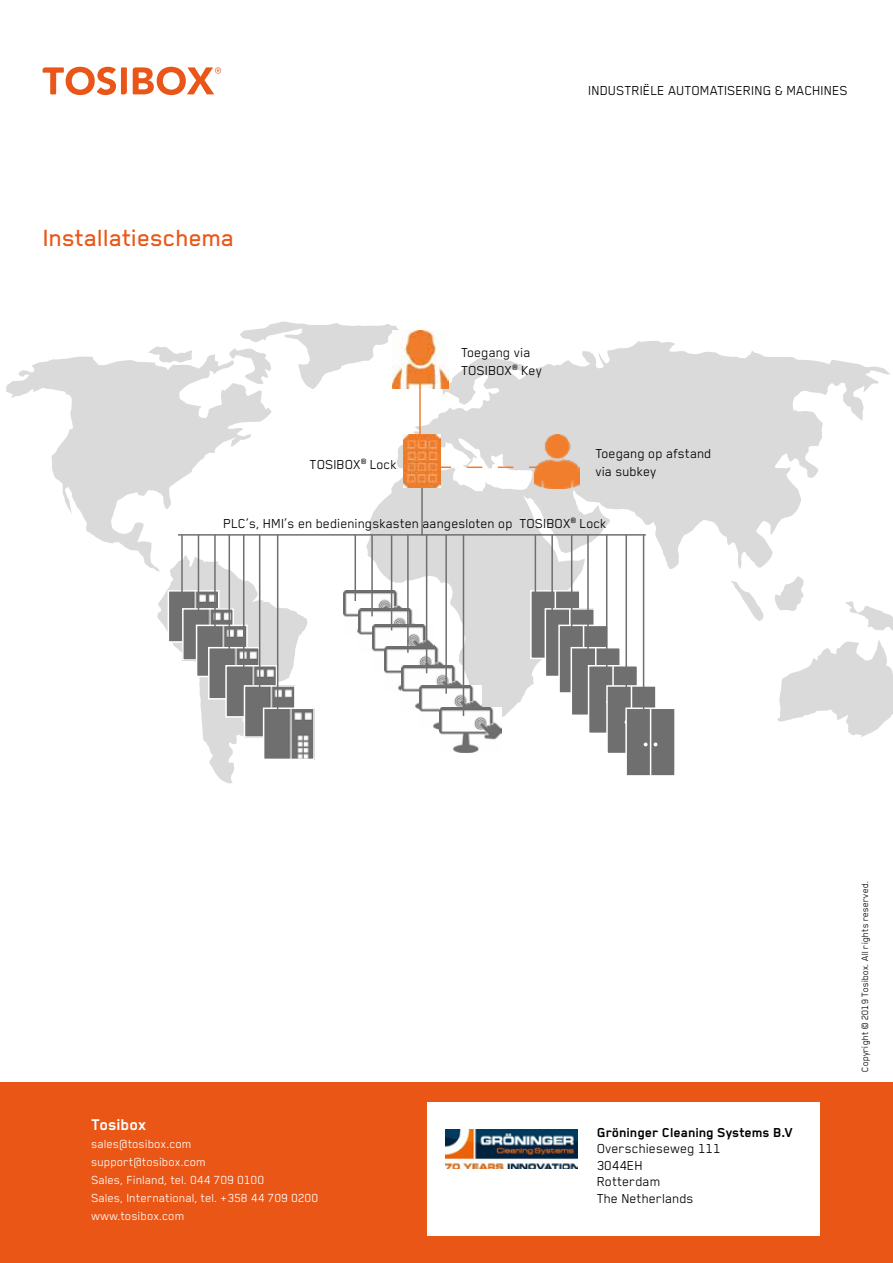
<style>
.page{position:relative;width:893px;height:1263px;background:#fff}
.page>*{position:absolute;margin:0;border:0;box-sizing:border-box;transform-origin:0 0}
.t1{font:500 27px "Blender";color:#ea5616}
.t2{font:700 18px "Blender";color:#fff}
.t3{font:15px/16.5px "Blender";color:#000}
.t4{font:700 15px "Blender";color:#000}
.t5{font:13.5px/18px "Blender";color:#fff}
.t6{font:10.5px "Blender";color:#000}
</style>
<div class="page">
<svg style="left:366px;top:341px;width:524px;height:376px;fill:#dadada"></svg>
<svg style="left:774px;top:576px;width:119px;height:161px"></svg>
<svg style="left:731px;top:581px;width:33px;height:40px"></svg>
<svg style="left:6px;top:354px;width:266px;height:217px"></svg>
<svg style="left:228px;top:321px;width:174px;height:70px"></svg>
<svg style="left:148px;top:346px;width:46px;height:17px"></svg>
<svg style="left:43px;top:67px;width:178px;height:28px"></svg>
<div style="left:0;top:1082px;width:893px;height:181px;background:#ea5616"></div>
<div style="left:427px;top:1102px;width:393px;height:134px;background:#fff"></div>
<img style="left:446px;top:1130px;width:132px;height:38px">
<img style="left:344px;top:590px;width:62px;height:43px">
<img style="left:404px;top:435px;width:36px;height:53px">
<img style="left:358px;top:608px;width:62px;height:45px">
<img style="left:372px;top:625px;width:62px;height:44px">
<img style="left:384px;top:647px;width:61px;height:45px">
<img style="left:402px;top:665px;width:61px;height:45px">
<img style="left:420px;top:685px;width:62px;height:45px">
<img style="left:439px;top:707px;width:62px;height:45px">
<svg style="left:529px;top:589px;width:147px;height:187px"></svg>
<svg style="left:157px;top:552px;width:158px;height:232px"></svg>
<hr style="left:181px;top:535px;width:2px;height:61px;background:#706f6f">
<hr style="left:198px;top:535px;width:1px;height:81px;background:#706f6f">
<hr style="left:214px;top:535px;width:2px;height:99px;background:#706f6f">
<hr style="left:229px;top:535px;width:1px;height:118px;background:#706f6f">
<hr style="left:243px;top:535px;width:1px;height:138px;background:#706f6f">
<hr style="left:259px;top:535px;width:1px;height:159px;background:#706f6f">
<hr style="left:277px;top:535px;width:1px;height:181px;background:#706f6f">
<hr style="left:355px;top:535px;width:1px;height:66px;background:#706f6f">
<hr style="left:371px;top:535px;width:2px;height:81px;background:#706f6f">
<hr style="left:391px;top:535px;width:1px;height:95px;background:#706f6f">
<hr style="left:407px;top:535px;width:2px;height:118px;background:#706f6f">
<hr style="left:426px;top:535px;width:1px;height:138px;background:#706f6f">
<hr style="left:445px;top:535px;width:2px;height:159px;background:#706f6f">
<hr style="left:463px;top:535px;width:1px;height:181px;background:#706f6f">
<hr style="left:535px;top:535px;width:1px;height:66px;background:#706f6f">
<hr style="left:551px;top:535px;width:2px;height:81px;background:#706f6f">
<hr style="left:571px;top:535px;width:1px;height:95px;background:#706f6f">
<hr style="left:587px;top:535px;width:2px;height:118px;background:#706f6f">
<hr style="left:606px;top:535px;width:1px;height:138px;background:#706f6f">
<hr style="left:625px;top:535px;width:2px;height:159px;background:#706f6f">
<hr style="left:643px;top:535px;width:1px;height:181px;background:#706f6f">
<hr style="left:421px;top:488px;width:2px;height:48px;background:#706f6f">
<hr style="left:178px;top:534px;width:468px;height:2px;background:#706f6f">
<img style="left:392px;top:331px;width:56px;height:57px">
<img style="left:535px;top:435px;width:44px;height:54px">
<hr style="left:419px;top:382px;width:2px;height:61px;background:#f07e2d">
<svg style="left:435px;top:466px;width:110px;height:2px"></svg>
<h1 class="t1" style="left:44px;top:223px;width:193px">Installatieschema</h1>
<p class="t3" style="left:589px;top:81px;width:261px">INDUSTRIËLE AUTOMATISERING &amp; MACHINES</p>
<p class="t3" style="left:461px;top:343px;width:83px;line-height:18px">Toegang via<br>TOSIBOX<sup>®</sup> Key</p>
<p class="t3" style="left:310px;top:456px;width:89px">TOSIBOX<sup>®</sup> Lock</p>
<p class="t3" style="left:596px;top:444px;width:118px;line-height:18px">Toegang op afstand via subkey</p>
<p class="t3" style="left:224px;top:515px;width:385px">PLC’s, HMI’s en bedieningskasten aangesloten op TOSIBOX<sup>®</sup> Lock</p>
<p class="t2" style="left:91px;top:1115px;width:57px">Tosibox</p>
<p class="t5" style="left:91px;top:1135px;width:229px">sales@tosibox.com<br>support@tosibox.com<br>Sales, Finland, tel. 044 709 0100<br>Sales, International, tel. +358 44 709 0200 www.tosibox.com</p>
<p class="t4" style="left:597px;top:1124px;width:197px">Gröninger Cleaning Systems B.V</p>
<p class="t3" style="left:597px;top:1140px;width:125px">Overschieseweg 111<br>3044EH<br>Rotterdam<br>The Netherlands</p>
<p class="t6" style="left:859px;top:1072px;width:193px;rotate:-90deg">Copyright © 2019 Tosibox. All rights reserved.</p>
</div>
